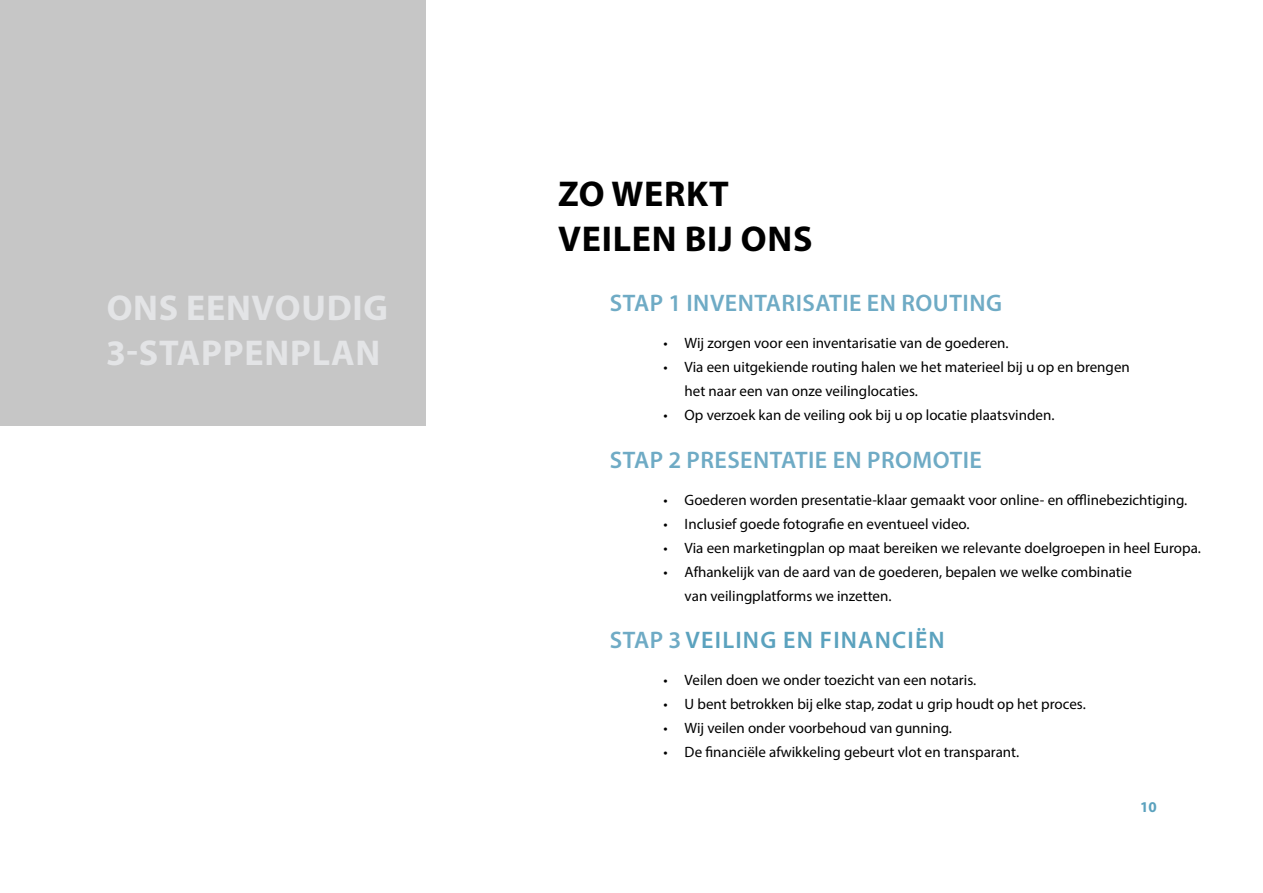
<style>
.page{position:relative;width:1263px;height:893px;background:#fff}
.page>*{position:absolute;margin:0;border:0;box-sizing:border-box;transform-origin:0 0}
.t1{font:700 36px/45px "Myriad Pro";letter-spacing:.02em;color:#e3e4e6}
.t2{font:700 36px/45px "Myriad Pro";letter-spacing:.02em;color:#000}
.t3{font:600 24px "Myriad Pro";letter-spacing:.02em;color:#6fabc5}
.t4{font:600 24px "Myriad Pro";letter-spacing:.05em;color:#5ba2be}
.t5{font:15px/24px "Myriad Pro";color:#000}
.t6{font:700 15px "Myriad Pro";color:#5ba2be}
.s1{color:#6fabc5}
</style>
<div class="page">
<div style="left:0;top:0;width:425px;height:425px;background:#c6c6c6"></div>
<h1 class="t1" style="left:106px;top:284px;width:283px">ONS EENVOUDIG<br>3-STAPPENPLAN</h1>
<h1 class="t2" style="left:558px;top:170px;width:256px">ZO WERKT<br>VEILEN BIJ ONS</h1>
<h2 class="t3" style="left:610px;top:287px;width:394px">STAP 1 INVENTARISATIE EN ROUTING</h2>
<p class="t5" style="left:663px;top:330px;width:347px">• Wij zorgen voor een inventarisatie van de goederen.</p>
<p class="t5" style="left:685px;top:354px;width:447px;text-indent:-21px">• Via een uitgekiende routing halen we het materieel bij u op en brengen het naar een van onze veilinglocaties.</p>
<p class="t5" style="left:663px;top:402px;width:393px">• Op verzoek kan de veiling ook bij u op locatie plaatsvinden.</p>
<h2 class="t3" style="left:610px;top:445px;width:374px">STAP 2 PRESENTATIE EN PROMOTIE</h2>
<p class="t5" style="left:663px;top:488px;width:525px">• Goederen worden presentatie-klaar gemaakt voor online- en offlinebezichtiging.</p>
<p class="t5" style="left:663px;top:512px;width:308px">• Inclusief goede fotografie en eventueel video.</p>
<p class="t5" style="left:663px;top:536px;width:539px">• Via een marketingplan op maat bereiken we relevante doelgroepen in heel Europa.</p>
<p class="t5" style="left:685px;top:560px;width:449px;text-indent:-21px">• Afhankelijk van de aard van de goederen, bepalen we welke combinatie van veilingplatforms we inzetten.</p>
<h2 class="t4" style="left:610px;top:625px;width:336px"><span class="s1">STAP 3</span> VEILING EN FINANCIËN</h2>
<p class="t5" style="left:663px;top:668px;width:314px">• Veilen doen we onder toezicht van een notaris.</p>
<p class="t5" style="left:663px;top:692px;width:424px">• U bent betrokken bij elke stap, zodat u grip houdt op het proces.</p>
<p class="t5" style="left:663px;top:716px;width:290px">• Wij veilen onder voorbehoud van gunning.</p>
<p class="t5" style="left:663px;top:740px;width:357px">• De financiële afwikkeling gebeurt vlot en transparant.</p>
<p class="t6" style="left:1140px;top:797px;width:18px">10</p>
</div>
